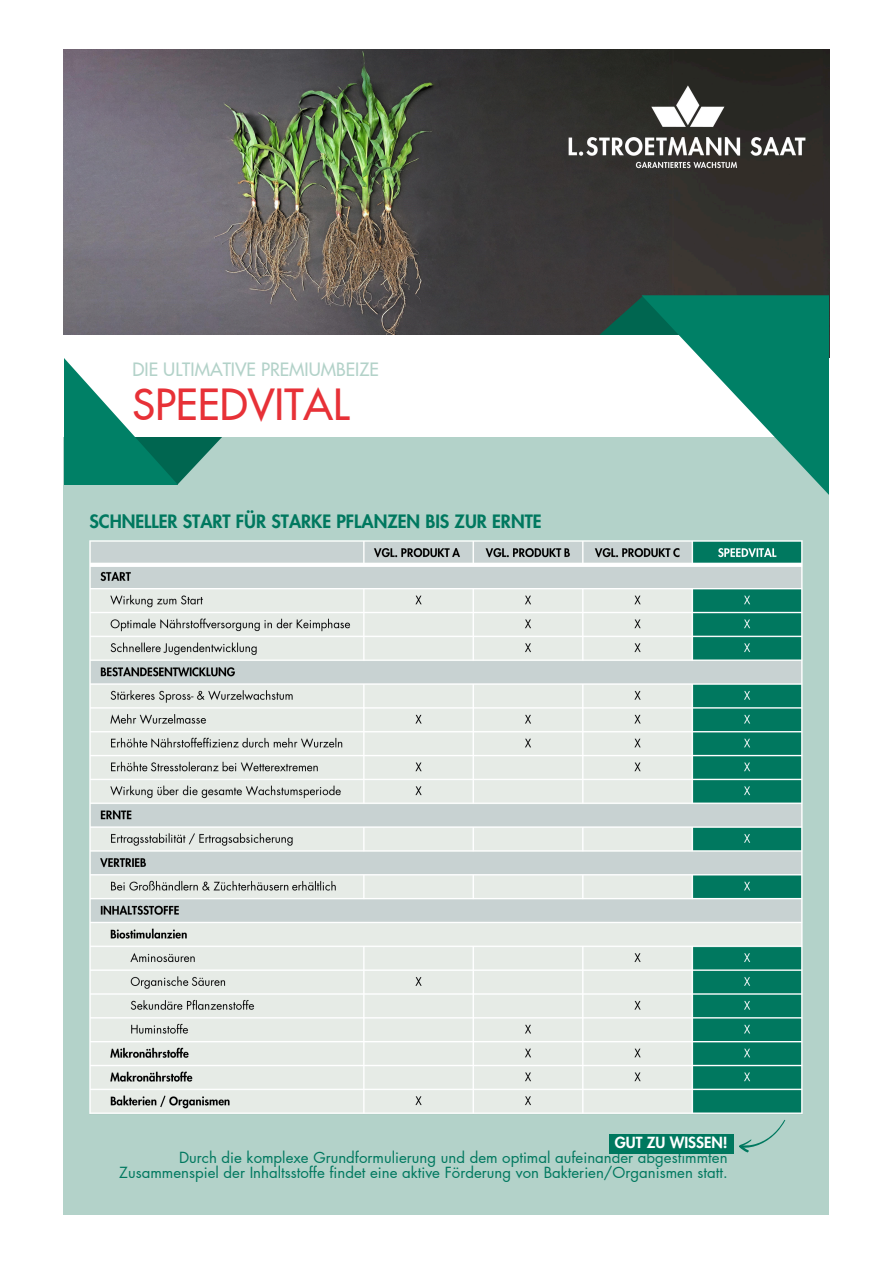
<style>
.page{position:relative;width:894px;height:1264px;background:#fff}
.page>*{position:absolute;margin:0;border:0;box-sizing:border-box;transform-origin:0 0}
.t1{font:500 42px "Futura LT Pro";color:#e73137}
.t2{font:800 18px "Futura LT Pro";color:#00785f}
.t3{font:500 18px "Futura LT Pro";color:#b3d2c9}
.t4{font:15px/14.7px "Futura LT Pro";color:#00785f;text-align:right}
.t5{font:800 15px "Futura LT Pro";color:#fff}
</style>
<div class="page">
<div style="left:64px;top:417px;width:764px;height:797px;background:#b3d2c9"></div>
<img style="left:64px;top:49px;width:765px;height:308px">
<div style="left:64px;top:336px;width:719px;height:101px;background:#fff"></div>
<svg style="left:595px;top:295px;width:233px;height:199px"></svg>
<svg style="left:64px;top:358px;width:158px;height:127px"></svg>
<svg style="left:739px;top:1120px;width:47px;height:33px"></svg>
<div style="left:608px;top:1134px;width:125px;height:20px;background:#00785f"></div>
<img style="left:552px;top:74px;width:267px;height:110px">
<img style="left:90px;top:540px;width:713px;height:574px">
<h2 class="t3" style="left:132px;top:361px;width:247px">DIE ULTIMATIVE PREMIUMBEIZE</h2>
<h1 class="t1" style="left:132px;top:385px;width:218px">SPEEDVITAL</h1>
<h2 class="t2" style="left:89px;top:513px;width:453px">SCHNELLER START FÜR STARKE PFLANZEN BIS ZUR ERNTE</h2>
<p class="t5" style="left:614px;top:1135px;width:114px">GUT ZU WISSEN!</p>
<p class="t4" style="left:119px;top:1150px;width:609px">Durch die komplexe Grundformulierung und dem optimal aufeinander abgestimmten<br>Zusammenspiel der Inhaltsstoffe findet eine aktive Förderung von Bakterien/Organismen statt.</p>
</div>
